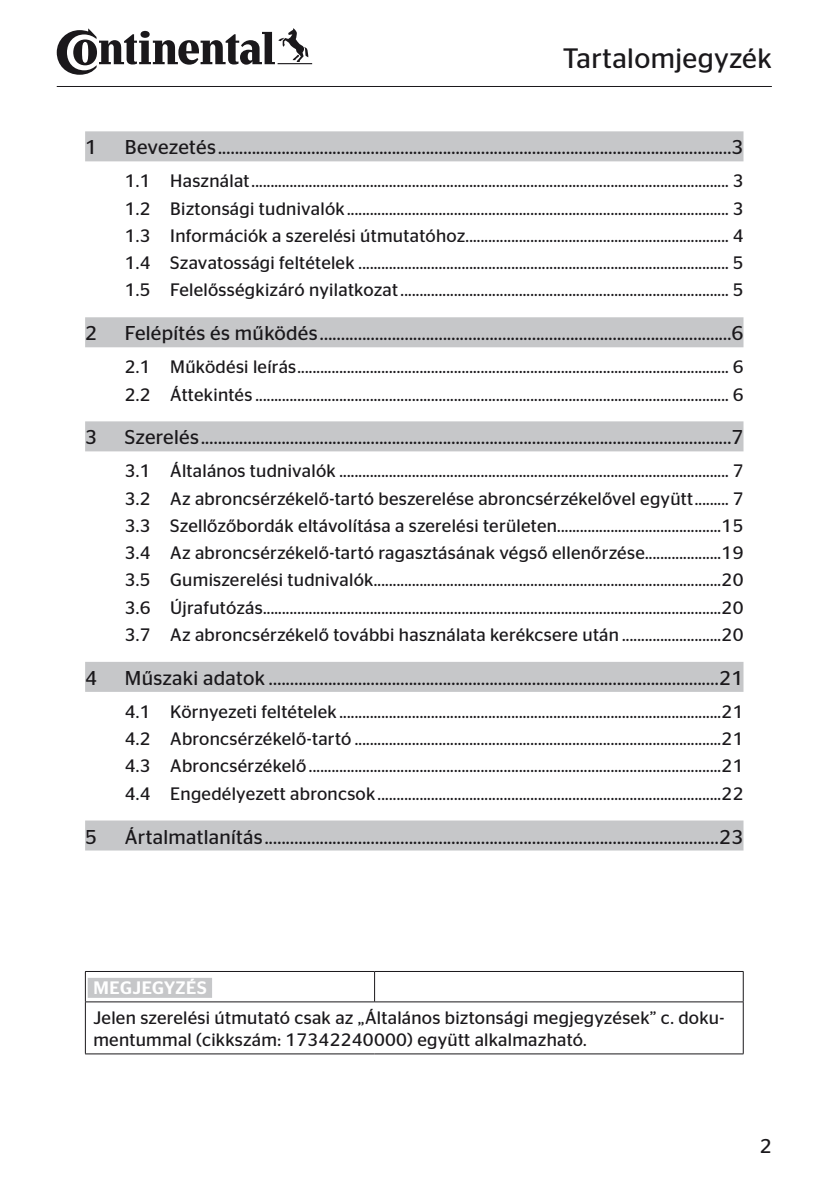
<style>
.page{position:relative;width:840px;height:1191px;background:#fff}
.page>*{position:absolute;margin:0;border:0;box-sizing:border-box;transform-origin:0 0}
.t1{font:28px "Continental Stag Sans";letter-spacing:.015em;color:#1a181b}
.t2{font:20px "Continental Stag Sans";letter-spacing:.015em;color:#1a181b}
.t3{font:18px/27.2px "Continental Stag Sans";letter-spacing:.015em;color:#1a181b;text-align:justify}
.t4{font:500 18px "Continental Stag Sans";letter-spacing:.035em;color:#fff}
</style>
<div class="page">
<hr style="left:57px;top:86px;width:714px;height:1px;background:#1a181b">
<svg style="left:57px;top:28px;width:255px;height:47px"></svg>
<div style="left:85px;top:131px;width:658px;height:30px;background:#c6c7c9"></div>
<div style="left:85px;top:317px;width:658px;height:30px;background:#c6c7c9"></div>
<div style="left:85px;top:421px;width:658px;height:30px;background:#c6c7c9"></div>
<div style="left:85px;top:662px;width:658px;height:30px;background:#c6c7c9"></div>
<div style="left:85px;top:820px;width:658px;height:30px;background:#c6c7c9"></div>
<hr style="left:742px;top:1002px;width:1px;height:51px;background:#1a181b">
<hr style="left:85px;top:971px;width:289px;height:1px;background:#1a181b">
<hr style="left:85px;top:971px;width:1px;height:30px;background:#1a181b">
<hr style="left:374px;top:971px;width:369px;height:1px;background:#1a181b">
<hr style="left:374px;top:971px;width:1px;height:30px;background:#1a181b">
<hr style="left:742px;top:971px;width:1px;height:30px;background:#1a181b">
<hr style="left:85px;top:1001px;width:289px;height:1px;background:#1a181b">
<hr style="left:85px;top:1002px;width:1px;height:51px;background:#1a181b">
<hr style="left:374px;top:1001px;width:369px;height:1px;background:#1a181b">
<hr style="left:85px;top:1053px;width:289px;height:1px;background:#1a181b">
<hr style="left:374px;top:1053px;width:369px;height:1px;background:#1a181b">
<div style="left:88px;top:977px;width:124px;height:20px;background:#c6c7c9"></div>
<h1 class="t1" style="left:562px;top:42px;width:210px">Tartalomjegyzék</h1>
<p class="t2" style="left:85px;top:136px;width:13px">1</p>
<p class="t2" style="left:125px;top:136px;width:619px">Bevezetés.........................................................................................................................3</p>
<p class="t3" style="left:125px;top:167px;width:619px">1.1 Használat............................................................................................................................. 3<br>1.2 Biztonsági tudnivalók.................................................................................................... 3<br>1.3 Információk a szerelési útmutatóhoz..................................................................... 4<br>1.4 Szavatossági feltételek ................................................................................................. 5<br>1.5 Felelősségkizáró nyilatkozat...................................................................................... 5</p>
<p class="t2" style="left:85px;top:322px;width:13px">2</p>
<p class="t2" style="left:125px;top:322px;width:619px">Felépítés és működés.................................................................................................6</p>
<p class="t3" style="left:125px;top:353px;width:619px">2.1 Működési leírás................................................................................................................. 6<br>2.2 Áttekintés ............................................................................................................................ 6</p>
<p class="t2" style="left:85px;top:426px;width:13px">3</p>
<p class="t2" style="left:125px;top:426px;width:619px">Szerelés.............................................................................................................................7</p>
<p class="t3" style="left:125px;top:457px;width:619px">3.1 Általános tudnivalók ...................................................................................................... 7<br>3.2 Az abroncsérzékelő-tartó beszerelése abroncsérzékelővel együtt......... 7<br>3.3 Szellőzőbordák eltávolítása a szerelési területen...........................................15<br>3.4 Az abroncsérzékelő-tartó ragasztásának végső ellenőrzése....................19<br>3.5 Gumiszerelési tudnivalók...........................................................................................20<br>3.6 Újrafutózás........................................................................................................................20<br>3.7 Az abroncsérzékelő további használata kerékcsere után ..........................20</p>
<p class="t2" style="left:85px;top:666px;width:13px">4</p>
<p class="t2" style="left:125px;top:666px;width:619px">Műszaki adatok ..........................................................................................................21</p>
<p class="t3" style="left:125px;top:698px;width:619px">4.1 Környezeti feltételek ....................................................................................................21<br>4.2 Abroncsérzékelő-tartó ................................................................................................21<br>4.3 Abroncsérzékelő............................................................................................................21<br>4.4 Engedélyezett abroncsok..........................................................................................22</p>
<p class="t2" style="left:85px;top:825px;width:13px">5</p>
<p class="t2" style="left:125px;top:825px;width:619px">Ártalmatlanítás...........................................................................................................23</p>
<p class="t4" style="left:93px;top:977px;width:115px">MEGJEGYZÉS</p>
<p class="t3" style="left:93px;top:1007px;width:632px;line-height:21.6px">Jelen szerelési útmutató csak az „Általános biztonsági megjegyzések” c. doku&shy;mentummal (cikkszám: 17342240000) együtt alkalmazható.</p>
<p class="t2" style="left:759px;top:1134px;width:13px">2</p>
</div>
